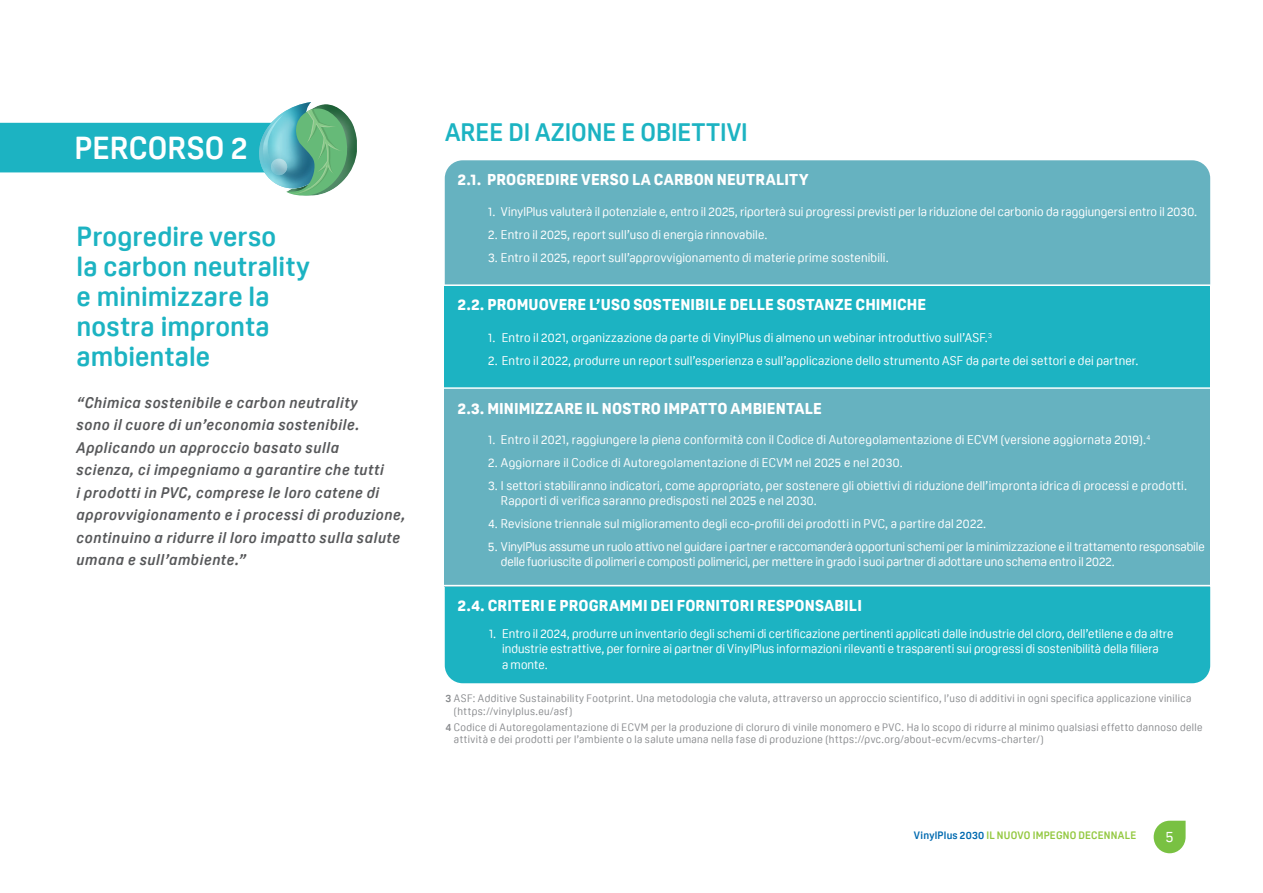
<style>
.page{position:relative;width:1263px;height:893px;background:#fff}
.page>*{position:absolute;margin:0;border:0;box-sizing:border-box;transform-origin:0 0}
.t1{font:700 31.05px "Oscine Trial";color:#fff}
.t2{font:700 27px/30px "Oscine Trial";letter-spacing:.005em;color:#1cb3c2}
.t3{font:700 24.75px "Oscine Trial";color:#1cb3c2}
.t4{font:800 15.3px "Oscine Trial";letter-spacing:.01em;color:#fff}
.t5{font:italic 700 15px/22.5px "Oscine Trial";letter-spacing:.035em;color:#57585a}
.t6{font:15px "Oscine Trial";color:#fff}
.t7{font:12.3px/15.3px "Oscine Trial";letter-spacing:.01em;color:#fff}
.t8{font:10.5px/12.8px "Oscine Trial";letter-spacing:.035em;color:#8a8c8f}
.t9{font:700 10.5px "Oscine Trial";letter-spacing:.02em;color:#93c840}
.s1{font-weight:700}
.s2{color:#016ab0}
</style>
<div class="page">
<svg style="left:1154px;top:821px;width:31px;height:32px"></svg>
<div style="left:445px;top:160px;width:765px;height:124px;background:#66b2c0"></div>
<div style="left:445px;top:286px;width:765px;height:103px;background:#1cb3c2"></div>
<div style="left:445px;top:389px;width:765px;height:197px;background:#66b2c0"></div>
<div style="left:445px;top:587px;width:765px;height:96px;background:#1cb3c2"></div>
<hr style="left:427px;top:387px;width:804px;height:2px;background:#fff">
<hr style="left:436px;top:585px;width:789px;height:1px;background:#fff">
<svg style="left:0;top:102px;width:354px;height:94px"></svg>
<h1 class="t1" style="left:75px;top:131px;width:174px">PERCORSO 2</h1>
<h2 class="t2" style="left:77px;top:222px;width:234px">Progredire verso<br>la carbon neutrality e minimizzare la nostra impronta ambientale</h2>
<p class="t5" style="left:77px;top:391px;width:330px">“Chimica sostenibile e carbon neutrality<br>sono il cuore di un’economia sostenibile.<br>Applicando un approccio basato sulla<br>scienza, ci impegniamo a garantire che tutti<br>i prodotti in PVC, comprese le loro catene di approvvigionamento e i processi di produzione, continuino a ridurre il loro impatto sulla salute umana e sull’ambiente.”</p>
<h3 class="t3" style="left:445px;top:118px;width:304px">AREE DI AZIONE E OBIETTIVI</h3>
<p class="t4" style="left:458px;top:170px;width:352px">2.1. PROGREDIRE VERSO LA CARBON NEUTRALITY</p>
<p class="t7" style="left:488px;top:204px;width:710px">1. VinylPlus valuterà il potenziale e, entro il 2025, riporterà sui progressi previsti per la riduzione del carbonio da raggiungersi entro il 2030.</p>
<p class="t7" style="left:488px;top:227px;width:281px">2. Entro il 2025, report sull’uso di energia rinnovabile.</p>
<p class="t7" style="left:488px;top:250px;width:402px">3. Entro il 2025, report sull’approvvigionamento di materie prime sostenibili.</p>
<p class="t4" style="left:458px;top:296px;width:470px">2.2. PROMUOVERE L’USO SOSTENIBILE DELLE SOSTANZE CHIMICHE</p>
<p class="t7" style="left:488px;top:330px;width:505px">1. Entro il 2021, organizzazione da parte di VinylPlus di almeno un webinar introduttivo sull’ASF.<sup>3</sup></p>
<p class="t7" style="left:488px;top:353px;width:652px">2. Entro il 2022, produrre un report sull’esperienza e sull’applicazione dello strumento ASF da parte dei settori e dei partner.</p>
<p class="t4" style="left:458px;top:399px;width:366px">2.3. MINIMIZZARE IL NOSTRO IMPATTO AMBIENTALE</p>
<p class="t7" style="left:488px;top:432px;width:664px">1. Entro il 2021, raggiungere la piena conformità con il Codice di Autoregolamentazione di ECVM (versione aggiornata 2019).<sup>4</sup></p>
<p class="t7" style="left:488px;top:455px;width:416px">2. Aggiornare il Codice di Autoregolamentazione di ECVM nel 2025 e nel 2030.</p>
<p class="t7" style="left:501px;top:478px;width:687px;text-indent:-13px">3. I settori stabiliranno indicatori, come appropriato, per sostenere gli obiettivi di riduzione dell’impronta idrica di processi e prodotti.<br>Rapporti di verifica saranno predisposti nel 2025 e nel 2030.</p>
<p class="t7" style="left:488px;top:516px;width:500px">4. Revisione triennale sul miglioramento degli eco-profili dei prodotti in PVC, a partire dal 2022.</p>
<p class="t7" style="left:501px;top:539px;width:705px;line-height:14.9px;text-indent:-13px">5. VinylPlus assume un ruolo attivo nel guidare i partner e raccomanderà opportuni schemi per la minimizzazione e il trattamento responsabile delle fuoriuscite di polimeri e composti polimerici, per mettere in grado i suoi partner di adottare uno schema entro il 2022.</p>
<p class="t4" style="left:458px;top:597px;width:406px">2.4. CRITERI E PROGRAMMI DEI FORNITORI RESPONSABILI</p>
<p class="t7" style="left:502px;top:626px;width:673px;text-indent:-13px">1. Entro il 2024, produrre un inventario degli schemi di certificazione pertinenti applicati dalle industrie del cloro, dell’etilene e da altre industrie estrattive, per fornire ai partner di VinylPlus informazioni rilevanti e trasparenti sui progressi di sostenibilità della filiera<br>a monte.</p>
<p class="t8" style="left:454px;top:692px;width:739px;text-indent:-9px"><span class="s1">3</span> ASF: Additive Sustainability Footprint. Una metodologia che valuta, attraverso un approccio scientifico, l’uso di additivi in ogni specifica applicazione vinilica (https://vinylplus.eu/asf)</p>
<p class="t8" style="left:454px;top:720px;width:750px;text-indent:-9px"><span class="s1">4</span> Codice di Autoregolamentazione di ECVM per la produzione di cloruro di vinile monomero e PVC. Ha lo scopo di ridurre al minimo qualsiasi effetto dannoso delle attività e dei prodotti per l’ambiente o la salute umana nella fase di produzione (https://pvc.org/about-ecvm/ecvms-charter/)</p>
<p class="t9" style="left:914px;top:829px;width:224px"><span class="s2">VinylPlus 2030</span> IL NUOVO IMPEGNO DECENNALE</p>
<p class="t6" style="left:1166px;top:829px;width:9px">5</p>
</div>
